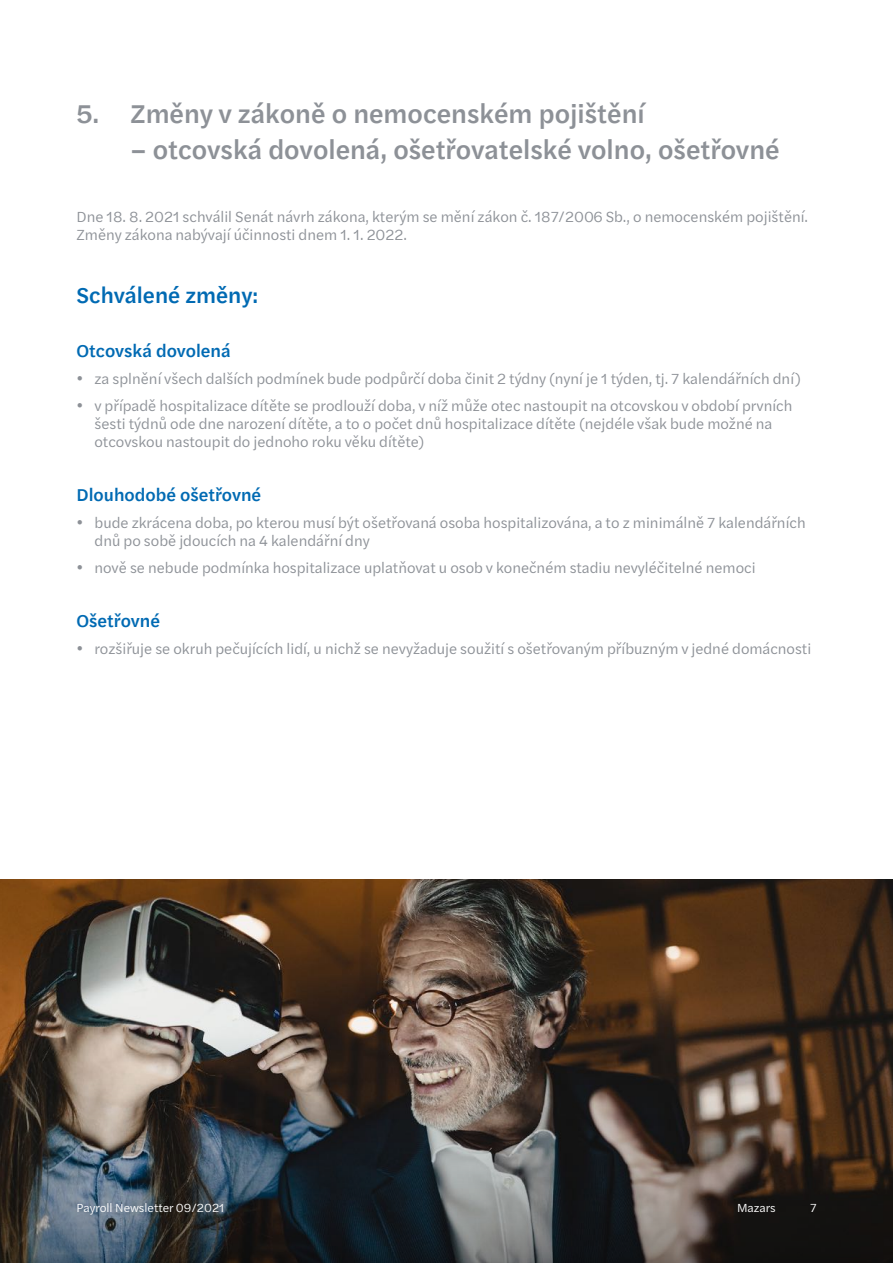
<style>
.page{position:relative;width:893px;height:1263px;background:#fff}
.page>*{position:absolute;margin:0;border:0;box-sizing:border-box;transform-origin:0 0}
.t1{font:500 27px "Halyard Text";color:#8d9197}
.t2{font:500 22.5px "Halyard Text";color:#006ab3}
.t3{font:500 18px "Halyard Text";color:#006ab3}
.t4{font:15px/18px "Halyard Text";color:#8d9197}
.t5{font:12px "Halyard Text";color:#fff}
</style>
<div class="page">
<img style="left:0;top:879px;width:893px;height:78px">
<img style="left:1px;top:957px;width:892px;height:306px">
<svg style="left:0;top:957px;width:1px;height:306px"></svg>
<h1 class="t1" style="left:77px;top:94px;width:570px">5. Změny v zákoně o nemocenském pojištění</h1>
<h1 class="t1" style="left:131px;top:130px;width:651px">– otcovská dovolená, ošetřovatelské volno, ošetřovné</h1>
<p class="t4" style="left:77px;top:207px;width:733px">Dne 18. 8. 2021 schválil Senát návrh zákona, kterým se mění zákon č. 187/2006 Sb., o nemocenském pojištění.<br>Změny zákona nabývají účinnosti dnem 1. 1. 2022.</p>
<h2 class="t2" style="left:77px;top:279px;width:183px">Schválené změny:</h2>
<p class="t3" style="left:77px;top:338px;width:156px">Otcovská dovolená</p>
<p class="t4" style="left:77px;top:369px;width:726px">• za splnění všech dalších podmínek bude podpůrčí doba činit 2 týdny (nyní je 1 týden, tj. 7 kalendářních dní)</p>
<p class="t4" style="left:95px;top:396px;width:699px;text-indent:-18px">• v případě hospitalizace dítěte se prodlouží doba, v níž může otec nastoupit na otcovskou v období prvních šesti týdnů ode dne narození dítěte, a to o počet dnů hospitalizace dítěte (nejdéle však bude možné na otcovskou nastoupit do jednoho roku věku dítěte)</p>
<p class="t3" style="left:77px;top:482px;width:186px">Dlouhodobé ošetřovné</p>
<p class="t4" style="left:95px;top:513px;width:713px;text-indent:-18px">• bude zkrácena doba, po kterou musí být ošetřovaná osoba hospitalizována, a to z minimálně 7 kalendářních dnů po sobě jdoucích na 4 kalendářní dny</p>
<p class="t4" style="left:77px;top:558px;width:680px">• nově se nebude podmínka hospitalizace uplatňovat u osob v konečném stadiu nevyléčitelné nemoci</p>
<p class="t3" style="left:77px;top:608px;width:85px">Ošetřovné</p>
<p class="t4" style="left:77px;top:639px;width:736px">• rozšiřuje se okruh pečujících lidí, u nichž se nevyžaduje soužití s ošetřovaným příbuzným v jedné domácnosti</p>
<p class="t5" style="left:77px;top:1199px;width:149px">Payroll Newsletter 09/2021</p>
<p class="t5" style="left:737px;top:1199px;width:40px">Mazars</p>
<p class="t5" style="left:810px;top:1199px;width:8px">7</p>
</div>
